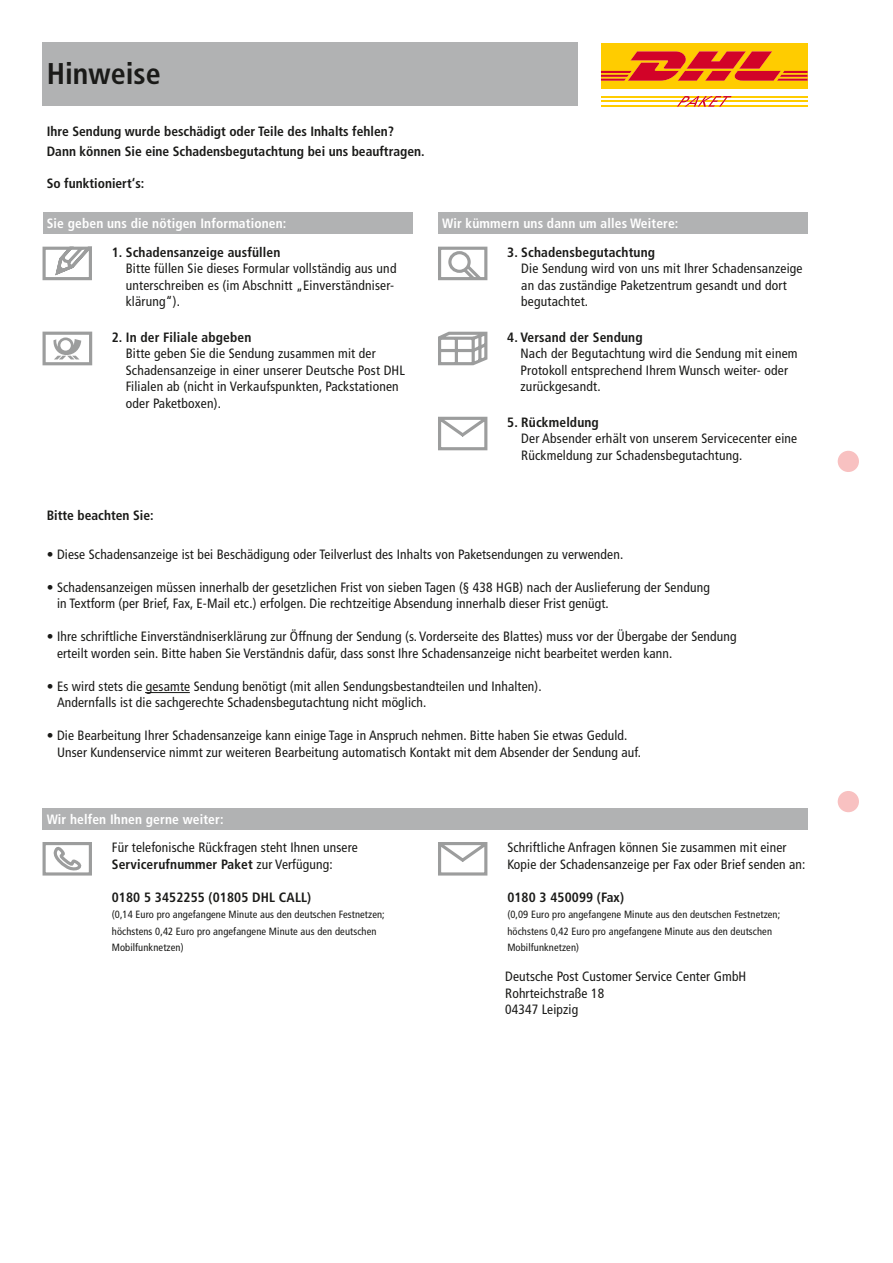
<style>
.page{position:relative;width:893px;height:1263px;background:#fff}
.page>*{position:absolute;margin:0;border:0;box-sizing:border-box;transform-origin:0 0}
.t1{font:700 condensed 30px "Frutiger LT";color:#1a1a18}
.t2{font:condensed 13.5px/16.5px "Frutiger LT";letter-spacing:.01em;color:#1a1a18}
.t3{font:700 condensed 13.5px/20.4px "Frutiger LT";color:#1a1a18}
.t4{font:700 condensed 13.5px "Frutiger LT";letter-spacing:.01em;color:#fff}
.t5{font:condensed 10.5px/16.5px "Frutiger LT";letter-spacing:.01em;color:#1a1a18}
.s1{font-weight:700}
</style>
<div class="page">
<svg style="left:438px;top:332px;width:49px;height:33px"></svg>
<svg style="left:43px;top:842px;width:49px;height:33px"></svg>
<svg style="left:438px;top:842px;width:49px;height:33px"></svg>
<svg style="left:438px;top:417px;width:49px;height:33px"></svg>
<div style="left:601px;top:43px;width:207px;height:46px;background:#fc0"></div>
<hr style="left:601px;top:96px;width:207px;height:1px;background:#fc0">
<hr style="left:601px;top:101px;width:207px;height:1px;background:#fc0">
<hr style="left:601px;top:106px;width:207px;height:1px;background:#fc0">
<svg style="left:601px;top:51px;width:207px;height:30px"></svg>
<svg style="left:677px;top:96px;width:55px;height:11px"></svg>
<div style="left:43px;top:43px;width:535px;height:63px;background:#b1b2b3"></div>
<hr style="left:145px;top:692px;width:45px;height:1px;background:#1a1a18">
<div style="left:43px;top:213px;width:369px;height:21px;background:#b1b2b3"></div>
<div style="left:438px;top:213px;width:370px;height:21px;background:#b1b2b3"></div>
<svg style="left:43px;top:247px;width:49px;height:33px"></svg>
<svg style="left:43px;top:332px;width:49px;height:33px"></svg>
<svg style="left:438px;top:247px;width:49px;height:33px"></svg>
<div style="left:43px;top:808px;width:765px;height:21px;background:#b1b2b3"></div>
<div style="left:838px;top:451px;width:21px;height:21px;background:#f8c1c1;border-radius:50%"></div>
<div style="left:838px;top:791px;width:21px;height:21px;background:#f8c1c1;border-radius:50%"></div>
<h1 class="t1" style="left:47px;top:56px;width:115px">Hinweise</h1>
<p class="t3" style="left:47px;top:121px;width:379px">Ihre Sendung wurde beschädigt oder Teile des Inhalts fehlen?<br>Dann können Sie eine Schadensbegutachtung bei uns beauftragen.</p>
<p class="t3" style="left:47px;top:174px;width:99px">So funktioniert‘s:</p>
<p class="t4" style="left:47px;top:216px;width:241px">Sie geben uns die nötigen Informationen:</p>
<p class="t4" style="left:442px;top:216px;width:238px">Wir kümmern uns dann um alles Weitere:</p>
<p class="t3" style="left:112px;top:242px;width:170px">1. Schadensanzeige ausfüllen</p>
<p class="t2" style="left:126px;top:260px;width:272px">Bitte füllen Sie dieses Formular vollständig aus und unterschreiben es (im Abschnitt „Einverständniser&shy;klärung“).</p>
<p class="t3" style="left:112px;top:327px;width:141px">2. In der Filiale abgeben</p>
<p class="t2" style="left:126px;top:345px;width:281px">Bitte geben Sie die Sendung zusammen mit der Schadensanzeige in einer unserer Deutsche Post DHL Filialen ab (nicht in Verkaufspunkten, Packstationen oder Paketboxen).</p>
<p class="t3" style="left:507px;top:242px;width:149px">3. Schadensbegutachtung</p>
<p class="t2" style="left:521px;top:260px;width:283px">Die Sendung wird von uns mit Ihrer Schadensanzeige an das zuständige Paketzentrum gesandt und dort begutachtet.</p>
<p class="t3" style="left:507px;top:327px;width:137px">4. Versand der Sendung</p>
<p class="t2" style="left:520px;top:345px;width:279px">Nach der Begutachtung wird die Sendung mit einem<br>Protokoll entsprechend Ihrem Wunsch weiter- oder zurückgesandt.</p>
<p class="t3" style="left:507px;top:412px;width:93px">5. Rückmeldung</p>
<p class="t2" style="left:521px;top:430px;width:278px">Der Absender erhält von unserem Servicecenter eine<br>Rückmeldung zur Schadensbegutachtung.</p>
<p class="t3" style="left:47px;top:506px;width:108px">Bitte beachten Sie:</p>
<p class="t2" style="left:47px;top:546px;width:578px">• Diese Schadensanzeige ist bei Beschädigung oder Teilverlust des Inhalts von Paketsendungen zu verwenden.</p>
<p class="t2" style="left:57px;top:579px;width:654px;text-indent:-10px">• Schadensanzeigen müssen innerhalb der gesetzlichen Frist von sieben Tagen (§ 438 HGB) nach der Auslieferung der Sendung in Textform (per Brief, Fax, E-Mail etc.) erfolgen. Die rechtzeitige Absendung innerhalb dieser Frist genügt.</p>
<p class="t2" style="left:57px;top:628px;width:681px;text-indent:-10px">• Ihre schriftliche Einverständniserklärung zur Öffnung der Sendung (s. Vorderseite des Blattes) muss vor der Übergabe der Sendung erteilt worden sein. Bitte haben Sie Verständnis dafür, dass sonst Ihre Schadensanzeige nicht bearbeitet werden kann.</p>
<p class="t2" style="left:57px;top:678px;width:486px;text-indent:-10px">• Es wird stets die gesamte Sendung benötigt (mit allen Sendungsbestandteilen und Inhalten).<br>Andernfalls ist die sachgerechte Schadensbegutachtung nicht möglich.</p>
<p class="t2" style="left:57px;top:727px;width:585px;text-indent:-10px">• Die Bearbeitung Ihrer Schadensanzeige kann einige Tage in Anspruch nehmen. Bitte haben Sie etwas Geduld.<br>Unser Kundenservice nimmt zur weiteren Bearbeitung automatisch Kontakt mit dem Absender der Sendung auf.</p>
<p class="t4" style="left:47px;top:811px;width:178px">Wir helfen Ihnen gerne weiter:</p>
<p class="t2" style="left:112px;top:839px;width:248px">Für telefonische Rückfragen steht Ihnen unsere<br><span class="s1">Servicerufnummer Paket</span> zur Verfügung:</p>
<p class="t3" style="left:112px;top:887px;width:201px">0180 5 3452255 (01805 DHL CALL)</p>
<p class="t5" style="left:112px;top:906px;width:274px">(0,14 Euro pro angefangene Minute aus den deutschen Festnetzen; höchstens 0,42 Euro pro angefangene Minute aus den deutschen<br>Mobilfunknetzen)</p>
<p class="t2" style="left:507px;top:839px;width:300px">Schriftliche Anfragen können Sie zusammen mit einer<br>Kopie der Schadensanzeige per Fax oder Brief senden an:</p>
<p class="t3" style="left:507px;top:887px;width:118px">0180 3 450099 (Fax)</p>
<p class="t5" style="left:507px;top:906px;width:274px">(0,09 Euro pro angefangene Minute aus den deutschen Festnetzen; höchstens 0,42 Euro pro angefangene Minute aus den deutschen<br>Mobilfunknetzen)</p>
<p class="t2" style="left:505px;top:968px;width:243px">Deutsche Post Customer Service Center GmbH<br>Rohrteichstraße 18<br>04347 Leipzig</p>
</div>
